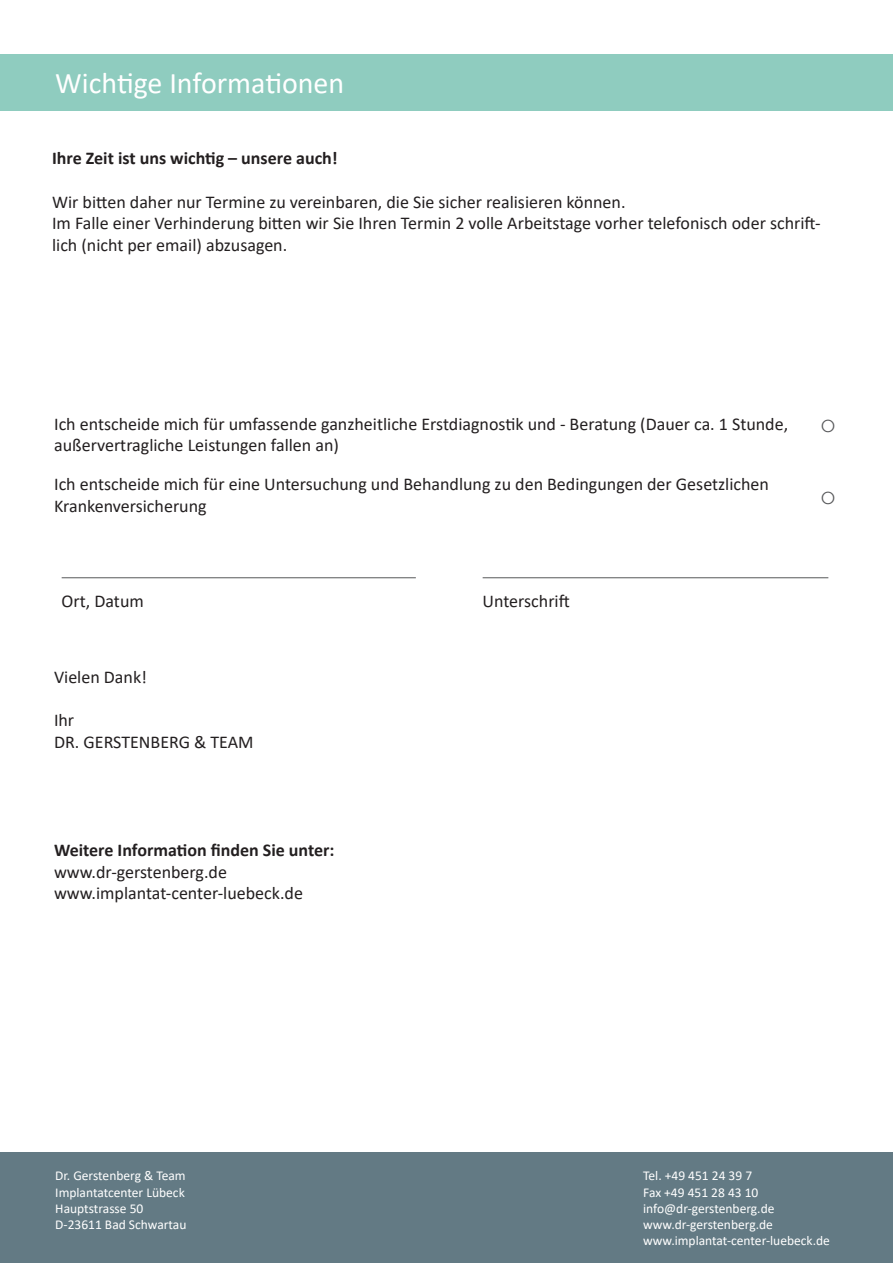
<style>
.page{position:relative;width:893px;height:1263px;background:#fff}
.page>*{position:absolute;margin:0;border:0;box-sizing:border-box;transform-origin:0 0}
.t1{font:30px "Calibri";color:#fff}
.t2{font:18px/21.6px "Calibri";color:#231f20}
.t3{font:700 18px "Calibri";color:#231f20}
.t4{font:13.5px/16.2px "Calibri";color:#fff}
</style>
<div class="page">
<div style="left:0;top:1152px;width:893px;height:111px;background:#637a84"></div>
<div style="left:0;top:54px;width:893px;height:57px;background:#8fccbf"></div>
<hr style="left:62px;top:577px;width:354px;height:1px;background:#57585a">
<hr style="left:483px;top:577px;width:345px;height:1px;background:#57585a">
<h1 class="t1" style="left:55px;top:63px;width:291px">Wichtige Informationen</h1>
<p class="t3" style="left:52px;top:146px;width:287px">Ihre Zeit ist uns wichtig – unsere auch!</p>
<p class="t2" style="left:52px;top:190px;width:770px">Wir bitten daher nur Termine zu vereinbaren, die Sie sicher realisieren können.<br>Im Falle einer Verhinderung bitten wir Sie Ihren Termin 2 volle Arbeitstage vorher telefonisch oder schrift&shy;lich (nicht per email) abzusagen.</p>
<p class="t2" style="left:54px;top:412px;width:735px">Ich entscheide mich für umfassende ganzheitliche Erstdiagnostik und - Beratung (Dauer ca. 1 Stunde, außervertragliche Leistungen fallen an)</p>
<p class="t2" style="left:54px;top:473px;width:716px">Ich entscheide mich für eine Untersuchung und Behandlung zu den Bedingungen der Gesetzlichen<br>Krankenversicherung</p>
<p class="t2" style="left:62px;top:589px;width:84px">Ort, Datum</p>
<p class="t2" style="left:483px;top:589px;width:89px">Unterschrift</p>
<p class="t2" style="left:54px;top:666px;width:95px">Vielen Dank!</p>
<p class="t2" style="left:54px;top:709px;width:201px">Ihr<br>DR. GERSTENBERG &amp; TEAM</p>
<p class="t3" style="left:54px;top:837px;width:282px">Weitere Information finden Sie unter:</p>
<p class="t2" style="left:54px;top:860px;width:251px">www.dr-gerstenberg.de www.implantat-center-luebeck.de</p>
<p class="t4" style="left:55px;top:1167px;width:133px">Dr. Gerstenberg &amp; Team<br>Implantatcenter Lübeck<br>Hauptstrasse 50<br>D-23611 Bad Schwartau</p>
<p class="t4" style="left:643px;top:1167px;width:188px">Tel. +49 451 24 39 7<br>Fax +49 451 28 43 10 info@dr-gerstenberg.de www.dr-gerstenberg.de www.implantat-center-luebeck.de</p>
</div>
